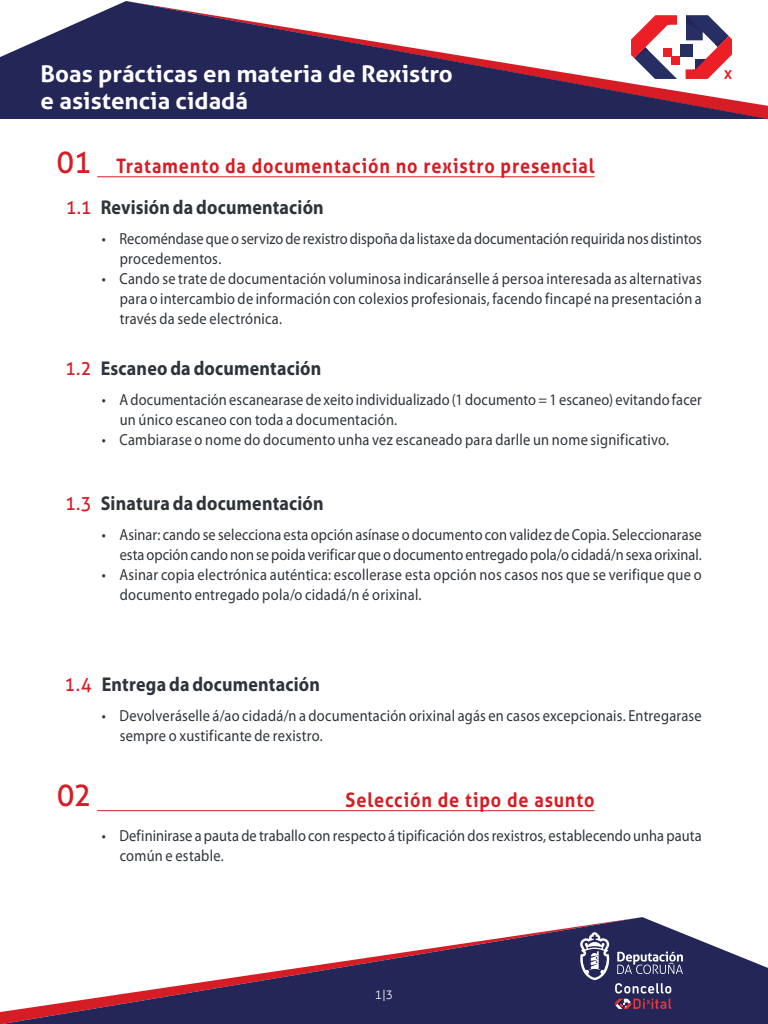
<style>
.page{position:relative;width:768px;height:1024px;background:#fff}
.page>*{position:absolute;margin:0;border:0;box-sizing:border-box;transform-origin:0 0}
.t1{font:33px "Aller";color:#d61c24;scale:.9 1}
.t2{font:700 23px/27.6px "Aller";color:#fff;scale:1.05 1}
.t3{font:700 20px "Myriad Pro";letter-spacing:.01em;color:#2f343a;scale:.9 1}
.t4{font:700 20px "Aller";letter-spacing:.045em;color:#d61c24;scale:.9 1}
.t5{font:16px/20px "Myriad Pro";letter-spacing:.01em;color:#2f343a;scale:.9 1}
.t6{font:300 12px "Aller";color:#fff}
.s1{font-family:"Aller";font-weight:400;color:#d61c24}
</style>
<div class="page">
<svg style="left:0;top:1px;width:768px;height:118px;fill:#242657"></svg>
<div style="left:671px;top:56px;width:9px;height:9px;background:#ed1f26"></div>
<div style="left:680px;top:44px;width:13px;height:12px;background:#262e63"></div>
<svg style="left:686px;top:15px;width:46px;height:64px"></svg>
<svg style="left:631px;top:15px;width:46px;height:64px"></svg>
<svg style="left:2px;top:917px;width:766px;height:107px;fill:#242657"></svg>
<hr style="left:97px;top:176px;width:498px;height:1px;background:#d61c24">
<hr style="left:97px;top:810px;width:498px;height:1px;background:#d61c24">
<svg style="left:617px;top:952px;width:66px;height:22px"></svg>
<svg style="left:580px;top:932px;width:29px;height:48px"></svg>
<svg style="left:615px;top:983px;width:56px;height:26px"></svg>
<h2 class="t2" style="left:41px;top:59px;width:394px">Boas prácticas en materia de Rexistro e asistencia cidadá</h2>
<h1 class="t1" style="left:57px;top:141px;width:41px">01</h1>
<p class="t4" style="left:116px;top:153px;width:533px">Tratamento da documentación no rexistro presencial</p>
<p class="t3" style="left:66px;top:194px;width:288px"><span class="s1">1.1</span> Revisión da documentación</p>
<p class="t5" style="left:120px;top:228px;width:648px;text-indent:-18px">• Recoméndase que o servizo de rexistro dispoña da listaxe da documentación requirida nos distintos procedementos.</p>
<p class="t5" style="left:120px;top:268px;width:648px;text-align:justify;text-indent:-18px">• Cando se trate de documentación voluminosa indicaránselle á persoa interesada as alternativas para o intercambio de información con colexios profesionais, facendo fincapé na presentación a través da sede electrónica.</p>
<p class="t3" style="left:65px;top:355px;width:286px"><span class="s1">1.2</span> Escaneo da documentación</p>
<p class="t5" style="left:120px;top:389px;width:648px;text-indent:-18px">• A documentación escanearase de xeito individualizado (1 documento = 1 escaneo) evitando facer un único escaneo con toda a documentación.</p>
<p class="t5" style="left:102px;top:429px;width:632px">• Cambiarase o nome do documento unha vez escaneado para darlle un nome significativo.</p>
<p class="t3" style="left:65px;top:491px;width:289px"><span class="s1">1.3</span> Sinatura da documentación</p>
<p class="t5" style="left:102px;top:525px;width:668px;text-align:right">• Asinar: cando se selecciona esta opción asínase o documento con validez de Copia. Seleccionarase esta opción cando non se poida verificar que o documento entregado pola/o cidadá/n sexa orixinal.</p>
<p class="t5" style="left:120px;top:565px;width:648px;text-indent:-18px">• Asinar copia electrónica auténtica: escollerase esta opción nos casos nos que se verifique que o documento entregado pola/o cidadá/n é orixinal.</p>
<p class="t3" style="left:65px;top:671px;width:285px"><span class="s1">1.4</span> Entrega da documentación</p>
<p class="t5" style="left:120px;top:705px;width:648px;text-indent:-18px">• Devolveráselle á/ao cidadá/n a documentación orixinal agás en casos excepcionais. Entregarase sempre o xustificante de rexistro.</p>
<h1 class="t1" style="left:57px;top:775px;width:40px">02</h1>
<p class="t4" style="left:346px;top:787px;width:278px">Selección de tipo de asunto</p>
<p class="t5" style="left:120px;top:825px;width:648px;text-indent:-18px">• Defininirase a pauta de traballo con respecto á tipificación dos rexistros, establecendo unha pauta común e estable.</p>
<p class="t6" style="left:375px;top:988px;width:20px">1|3</p>
</div>
